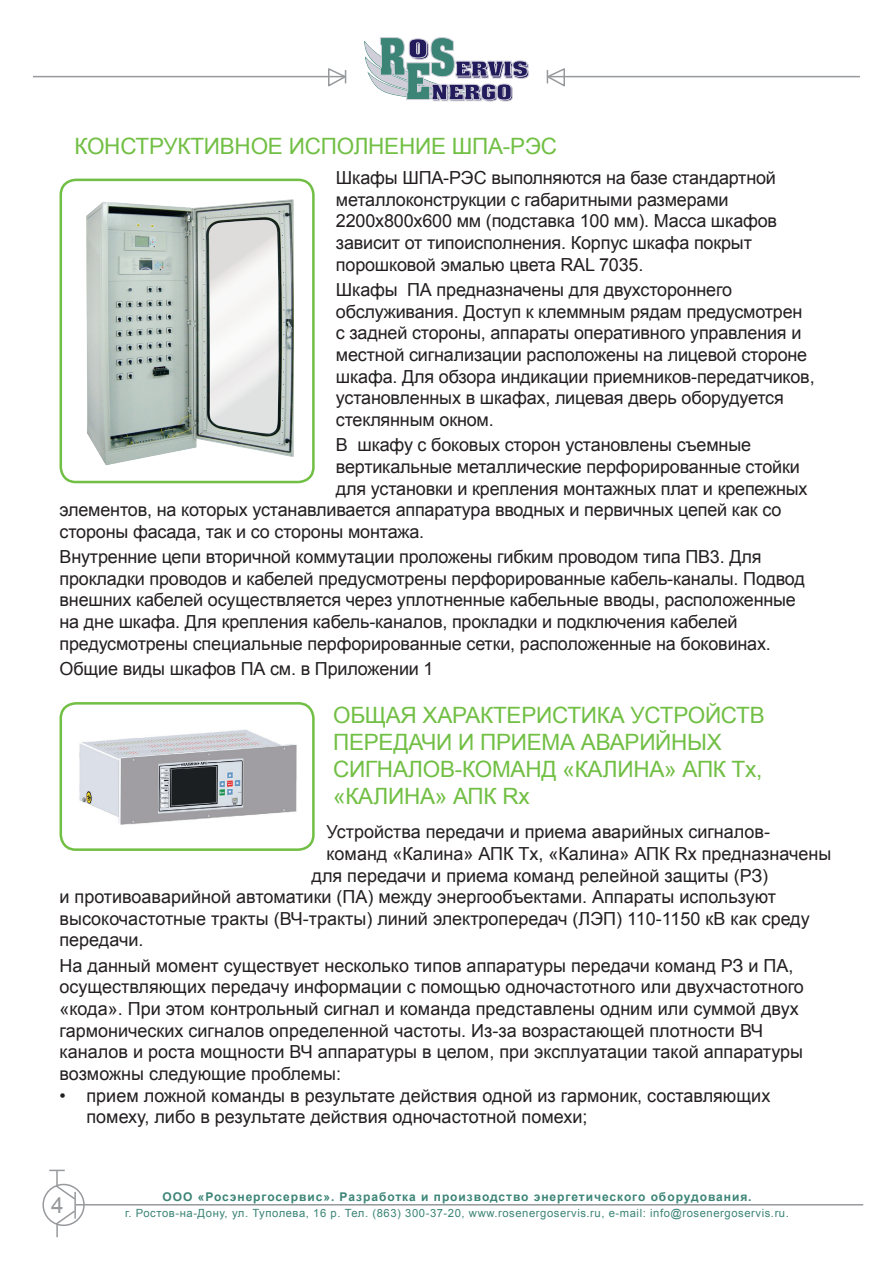
<style>
.page{position:relative;width:893px;height:1263px;background:#fff}
.page>*{position:absolute;margin:0;border:0;box-sizing:border-box;transform-origin:0 0}
.t1{font:22.5px/27px "Arial";letter-spacing:-.01em;color:#71bf44}
.t2{font:22.5px "Arial";color:#97999c}
.t3{font:18px/21.6px "Arial";letter-spacing:-.01em;color:#231f20}
.t4{font:700 12px "Arial";letter-spacing:.08em;color:#3b8476}
.t5{font:11.25px "Arial";letter-spacing:.05em;color:#3b8476}
</style>
<div class="page">
<svg style="left:364px;top:37px;width:165px;height:64px"></svg>
<hr style="left:33px;top:76px;width:312px;height:1px;background:#97999c">
<svg style="left:327px;top:68px;width:20px;height:19px"></svg>
<hr style="left:548px;top:76px;width:312px;height:1px;background:#97999c">
<svg style="left:546px;top:68px;width:20px;height:19px"></svg>
<div style="left:42px;top:1184px;width:43px;height:42px;border:2px solid #97999c;border-radius:50%"></div>
<hr style="left:76px;top:1204px;width:787px;height:1px;background:#97999c">
<hr style="left:74px;top:1192px;width:2px;height:26px;background:#97999c">
<svg style="left:49px;top:1170px;width:28px;height:31px"></svg>
<svg style="left:54px;top:1209px;width:23px;height:28px"></svg>
<img style="left:79px;top:729px;width:218px;height:96px">
<div style="left:60px;top:702px;width:255px;height:149px;border:3px solid #71bf44;border-radius:15px"></div>
<div style="left:60px;top:179px;width:255px;height:304px;border:3px solid #71bf44;border-radius:15px"></div>
<img style="left:64px;top:189px;width:247px;height:291px">
<p class="t1" style="left:74px;top:133px;width:484px">КОНСТРУКТИВНОЕ ИСПОЛНЕНИЕ ШПА-РЭС</p>
<p class="t3" style="left:336px;top:167px;width:443px">Шкафы ШПА-РЭС выполняются на базе стандартной металлоконструкции с габаритными размерами 2200х800х600 мм (подставка 100 мм). Масса шкафов зависит от типоисполнения. Корпус шкафа покрыт порошковой эмалью цвета RAL 7035.</p>
<p class="t3" style="left:336px;top:279px;width:480px">Шкафы ПА предназначены для двухстороннего обслуживания. Доступ к клеммным рядам предусмотрен с задней стороны, аппараты оперативного управления и местной сигнализации расположены на лицевой стороне шкафа. Для обзора индикации приемников-передатчиков, установленных в шкафах, лицевая дверь оборудуется стеклянным окном.</p>
<p class="t3" style="left:336px;top:434px;width:417px">В шкафу с боковых сторон установлены съемные</p>
<p class="t3" style="left:336px;top:456px;width:465px">вертикальные металлические перфорированные стойки</p>
<p class="t3" style="left:336px;top:478px;width:473px">для установки и крепления монтажных плат и крепежных</p>
<p class="t3" style="left:60px;top:499px;width:723px">элементов, на которых устанавливается аппаратура вводных и первичных цепей как со</p>
<p class="t3" style="left:60px;top:521px;width:366px">стороны фасада, так и со стороны монтажа.</p>
<p class="t3" style="left:60px;top:546px;width:747px">Внутренние цепи вторичной коммутации проложены гибким проводом типа ПВ3. Для прокладки проводов и кабелей предусмотрены перфорированные кабель-каналы. Подвод внешних кабелей осуществляется через уплотненные кабельные вводы, расположенные на дне шкафа. Для крепления кабель-каналов, прокладки и подключения кабелей предусмотрены специальные перфорированные сетки, расположенные на боковинах.</p>
<p class="t3" style="left:60px;top:658px;width:376px">Общие виды шкафов ПА см. в Приложении 1</p>
<p class="t1" style="left:333px;top:701px;width:433px">ОБЩАЯ ХАРАКТЕРИСТИКА УСТРОЙСТВ<br>ПЕРЕДАЧИ И ПРИЕМА АВАРИЙНЫХ<br>СИГНАЛОВ-КОМАНД «КАЛИНА» АПК Tx, «КАЛИНА» АПК Rx</p>
<p class="t3" style="left:327px;top:821px;width:445px">Устройства передачи и приема аварийных сигналов-</p>
<p class="t3" style="left:327px;top:843px;width:506px">команд «Калина» АПК Tx, «Калина» АПК Rx предназначены</p>
<p class="t3" style="left:312px;top:865px;width:458px">для передачи и приема команд релейной защиты (РЗ)</p>
<p class="t3" style="left:60px;top:886px;width:718px">и противоаварийной автоматики (ПА) между энергообъектами. Аппараты используют</p>
<p class="t3" style="left:60px;top:908px;width:752px">высокочастотные тракты (ВЧ-тракты) линий электропередач (ЛЭП) 110-1150 кВ как среду</p>
<p class="t3" style="left:60px;top:929px;width:85px">передачи.</p>
<p class="t3" style="left:60px;top:955px;width:746px">На данный момент существует несколько типов аппаратуры передачи команд РЗ и ПА, осуществляющих передачу информации с помощью одночастотного или двухчастотного «кода». При этом контрольный сигнал и команда представлены одним или суммой двух гармонических сигналов определенной частоты. Из-за возрастающей плотности ВЧ каналов и роста мощности ВЧ аппаратуры в целом, при эксплуатации такой аппаратуры возможны следующие проблемы:</p>
<p class="t3" style="left:87px;top:1084px;width:685px;text-indent:-27px">• прием ложной команды в результате действия одной из гармоник, составляющих помеху, либо в результате действия одночастотной помехи;</p>
<p class="t2" style="left:51px;top:1190px;width:14px">4</p>
<p class="t4" style="left:163px;top:1188px;width:590px">ООО «Росэнергосервис». Разработка и производство энергетического оборудования.</p>
<p class="t5" style="left:125px;top:1206px;width:665px">г. Ростов-на-Дону, ул. Туполева, 16 р. Тел. (863) 300-37-20, www.rosenergoservis.ru, e-mail: info@rosenergoservis.ru.</p>
</div>
